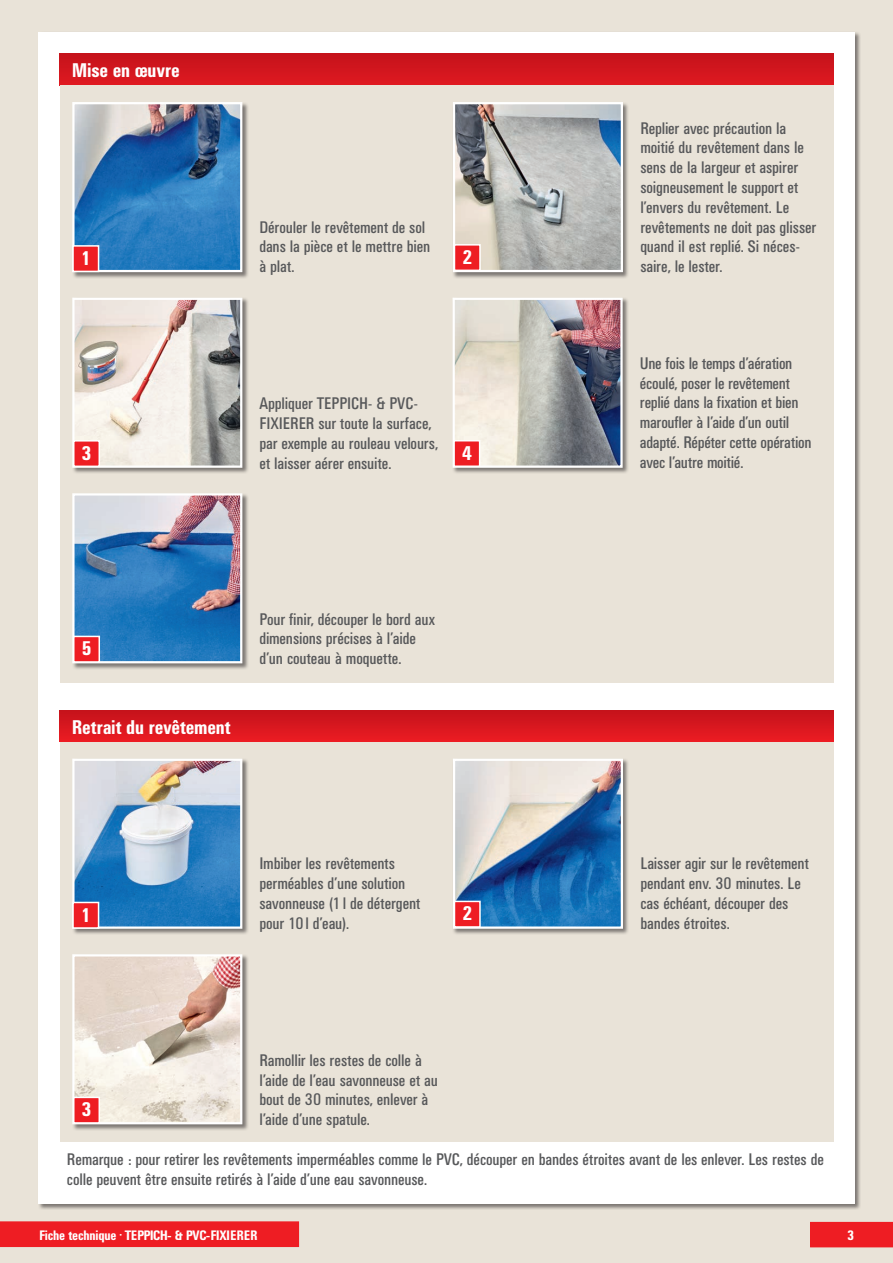
<style>
.page{position:relative;width:893px;height:1263px;background:#e9e3d8}
.page>*{position:absolute;margin:0;border:0;box-sizing:border-box;transform-origin:0 0}
.t1{font:500 condensed 19.5px "UN11";letter-spacing:.01em;color:#fff}
.t2{font:condensed 16.5px/19.8px "UN11";color:#57585a}
.t3{font:500 condensed 13.5px "UN11";color:#fff}
</style>
<div class="page">
<div style="left:38px;top:32px;width:817px;height:1171px;background:#fff"></div>
<div style="left:810px;top:1222px;width:83px;height:25px;background:#ee1d23"></div>
<div style="left:0;top:1221px;width:299px;height:26px;background:#ee1d23"></div>
<div style="left:60px;top:53px;width:773px;height:32px;background:linear-gradient(to right,#d2161e,#d2161e)"></div>
<div style="left:60px;top:85px;width:773px;height:597px;background:#e9e3d8"></div>
<div style="left:60px;top:710px;width:773px;height:32px;background:linear-gradient(to bottom,#c4121b,#eb1c23)"></div>
<div style="left:60px;top:742px;width:773px;height:399px;background:#e9e3d8"></div>
<div style="left:452px;top:297px;width:177px;height:177px;background:#231f20;opacity:.55"></div>
<img style="left:456px;top:301px;width:164px;height:164px">
<div style="left:453px;top:298px;width:170px;height:170px;border:2px solid #fff"></div>
<div style="left:454px;top:441px;width:26px;height:25px;background:#ee1d23"></div>
<div style="left:453px;top:440px;width:27px;height:27px;border:2px solid #fff"></div>
<div style="left:72px;top:297px;width:177px;height:177px;background:#231f20;opacity:.55"></div>
<img style="left:75px;top:301px;width:164px;height:164px">
<div style="left:72px;top:298px;width:170px;height:170px;border:2px solid #fff"></div>
<div style="left:74px;top:441px;width:25px;height:25px;background:#ee1d23"></div>
<div style="left:73px;top:440px;width:27px;height:27px;border:2px solid #fff"></div>
<div style="left:72px;top:954px;width:177px;height:177px;background:#231f20;opacity:.55"></div>
<img style="left:75px;top:957px;width:164px;height:164px">
<div style="left:72px;top:954px;width:170px;height:170px;border:2px solid #fff"></div>
<div style="left:74px;top:1097px;width:25px;height:26px;background:#ee1d23"></div>
<div style="left:73px;top:1097px;width:27px;height:27px;border:2px solid #fff"></div>
<div style="left:72px;top:493px;width:177px;height:177px;background:#231f20;opacity:.55"></div>
<img style="left:75px;top:496px;width:164px;height:164px">
<div style="left:72px;top:493px;width:170px;height:170px;border:2px solid #fff"></div>
<div style="left:74px;top:636px;width:25px;height:26px;background:#ee1d23"></div>
<div style="left:73px;top:636px;width:27px;height:27px;border:2px solid #fff"></div>
<div style="left:453px;top:102px;width:177px;height:177px;background:#231f20;opacity:.55"></div>
<img style="left:456px;top:105px;width:164px;height:164px">
<div style="left:453px;top:102px;width:170px;height:170px;border:2px solid #fff"></div>
<div style="left:454px;top:245px;width:26px;height:25px;background:#ee1d23"></div>
<div style="left:454px;top:244px;width:27px;height:27px;border:2px solid #fff"></div>
<div style="left:72px;top:102px;width:177px;height:177px;background:#231f20;opacity:.55"></div>
<img style="left:75px;top:105px;width:164px;height:164px">
<div style="left:72px;top:102px;width:170px;height:170px;border:2px solid #fff"></div>
<div style="left:73px;top:246px;width:26px;height:25px;background:#ee1d23"></div>
<div style="left:72px;top:245px;width:27px;height:27px;border:2px solid #fff"></div>
<div style="left:453px;top:758px;width:177px;height:177px;background:#231f20;opacity:.55"></div>
<img style="left:456px;top:762px;width:164px;height:164px">
<div style="left:453px;top:759px;width:170px;height:170px;border:2px solid #fff"></div>
<div style="left:454px;top:901px;width:26px;height:26px;background:#ee1d23"></div>
<div style="left:454px;top:901px;width:27px;height:27px;border:2px solid #fff"></div>
<div style="left:72px;top:758px;width:177px;height:177px;background:#231f20;opacity:.55"></div>
<img style="left:75px;top:762px;width:164px;height:164px">
<div style="left:72px;top:759px;width:170px;height:170px;border:2px solid #fff"></div>
<div style="left:73px;top:902px;width:26px;height:26px;background:#ee1d23"></div>
<div style="left:72px;top:902px;width:27px;height:27px;border:2px solid #fff"></div>
<p class="t1" style="left:72px;top:59px;width:109px">Mise en œuvre</p>
<p class="t2" style="left:259px;top:217px;width:172px">Dérouler le revêtement de sol dans la pièce et le mettre bien à plat.</p>
<p class="t1" style="left:81px;top:247px;width:11px">1</p>
<p class="t1" style="left:462px;top:246px;width:11px">2</p>
<p class="t2" style="left:259px;top:393px;width:180px">Appliquer TEPPICH- &amp; PVC-<br>FIXIERER sur toute la surface, par exemple au rouleau velours, et laisser aérer ensuite.</p>
<p class="t1" style="left:82px;top:442px;width:11px">3</p>
<p class="t1" style="left:462px;top:442px;width:11px">4</p>
<p class="t1" style="left:82px;top:637px;width:11px">5</p>
<p class="t1" style="left:72px;top:716px;width:160px">Retrait du revêtement</p>
<p class="t2" style="left:259px;top:609px;width:177px">Pour finir, découper le bord aux dimensions précises à l’aide d’un couteau à moquette.</p>
<p class="t2" style="left:259px;top:853px;width:162px">Imbiber les revêtements perméables d’une solution savonneuse (1 l de détergent pour 10 l d’eau).</p>
<p class="t1" style="left:81px;top:903px;width:11px">1</p>
<p class="t1" style="left:462px;top:902px;width:11px">2</p>
<p class="t1" style="left:82px;top:1098px;width:11px">3</p>
<p class="t2" style="left:259px;top:1050px;width:180px">Ramollir les restes de colle à l’aide de l’eau savonneuse et au bout de 30 minutes, enlever à l’aide d’une spatule.</p>
<p class="t2" style="left:640px;top:118px;width:177px">Replier avec précaution la moitié du revêtement dans le sens de la largeur et aspirer soigneusement le support et l’envers du revêtement. Le revêtements ne doit pas glisser quand il est replié. Si néces&shy;saire, le lester.</p>
<p class="t2" style="left:640px;top:353px;width:173px">Une fois le temps d’aération écoulé, poser le revêtement replié dans la fixation et bien maroufler à l’aide d’un outil adapté. Répéter cette opération avec l’autre moitié.</p>
<p class="t2" style="left:640px;top:853px;width:170px">Laisser agir sur le revêtement pendant env. 30 minutes. Le cas échéant, découper des bandes étroites.</p>
<p class="t2" style="left:67px;top:1149px;width:758px">Remarque : pour retirer les revêtements imperméables comme le PVC, découper en bandes étroites avant de les enlever. Les restes de colle peuvent être ensuite retirés à l’aide d’une eau savonneuse.</p>
<p class="t3" style="left:39px;top:1227px;width:220px">Fiche technique <sup>•</sup> TEPPICH- &amp; PVC-FIXIERER</p>
<p class="t3" style="left:847px;top:1227px;width:8px">3</p>
</div>
